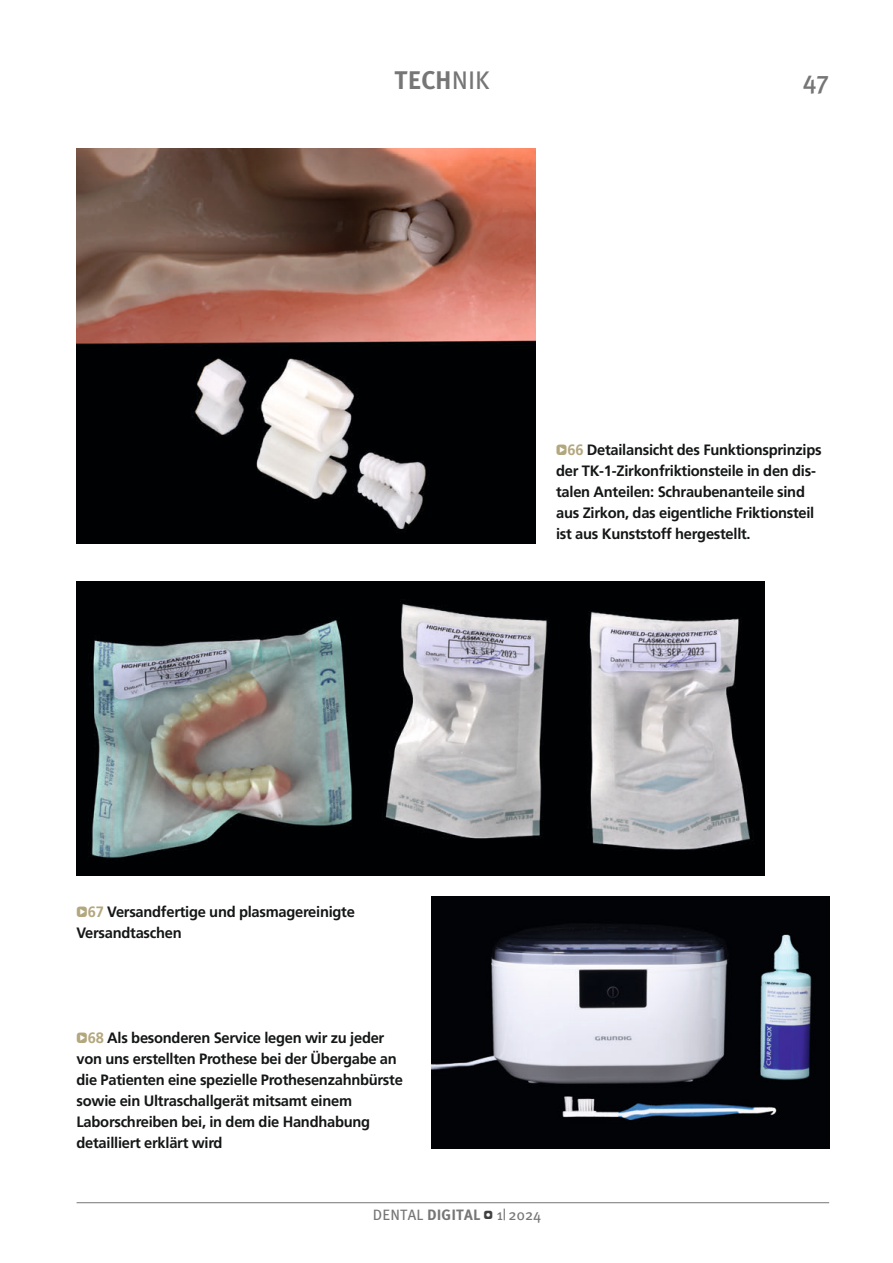
<style>
.page{position:relative;width:893px;height:1263px;background:#fff}
.page>*{position:absolute;margin:0;border:0;box-sizing:border-box;transform-origin:0 0}
.t1{font:700 25.5px "Meta Plus";color:#757675}
.t2{font:500 25.5px "Meta Plus";color:#757675}
.t3{font:700 15px/21px "Frutiger";letter-spacing:-.02em;color:#151616}
.t4{font:15px "Meta Plus";letter-spacing:.01em;color:#757675}
.s1{font-weight:400}
.s2{font-family:"Click Bits Icon Pods";font-weight:400;color:#b3a77e}
.s3{font-family:"Frutiger LT Std";color:#b3a77e}
.s4{font-weight:700}
.s5{font-family:"Click Bits Icon Pods";font-size:12px;color:#414140}
</style>
<div class="page">
<hr style="left:77px;top:1202px;width:752px;height:1px;background:#757675">
<hr style="left:0;top:0;width:1px;height:1263px;background:#000103">
<img style="left:77px;top:149px;width:459px;height:394px">
<img style="left:77px;top:581px;width:688px;height:294px">
<img style="left:431px;top:896px;width:398px;height:252px">
<h1 class="t1" style="left:394px;top:66px;width:97px">TECH<span class="s1">NIK</span></h1>
<h1 class="t2" style="left:803px;top:66px;width:28px">47</h1>
<p class="t3" style="left:556px;top:440px;width:267px"><span class="s2">Q</span><span class="s3">66</span> Detailansicht des Funktionsprinzips der TK-1-Zirkonfriktionsteile in den dis&shy;talen Anteilen: Schraubenanteile sind aus Zirkon, das eigentliche Friktionsteil ist aus Kunststoff hergestellt.</p>
<p class="t3" style="left:77px;top:902px;width:280px"><span class="s2">Q</span><span class="s3">67</span> Versandfertige und plasmagereinigte<br>Versandtaschen</p>
<p class="t3" style="left:77px;top:1028px;width:328px"><span class="s2">Q</span><span class="s3">68</span> Als besonderen Service legen wir zu jeder von uns erstellten Prothese bei der Übergabe an die Patienten eine spezielle Prothesenzahnbürste sowie ein Ultraschallgerät mitsamt einem Laborschreiben bei, in dem die Handhabung detailliert erklärt wird</p>
<p class="t4" style="left:373px;top:1206px;width:170px">DENTAL <span class="s4">DIGITAL</span> <span class="s5">W</span> 1| 2024</p>
</div>
